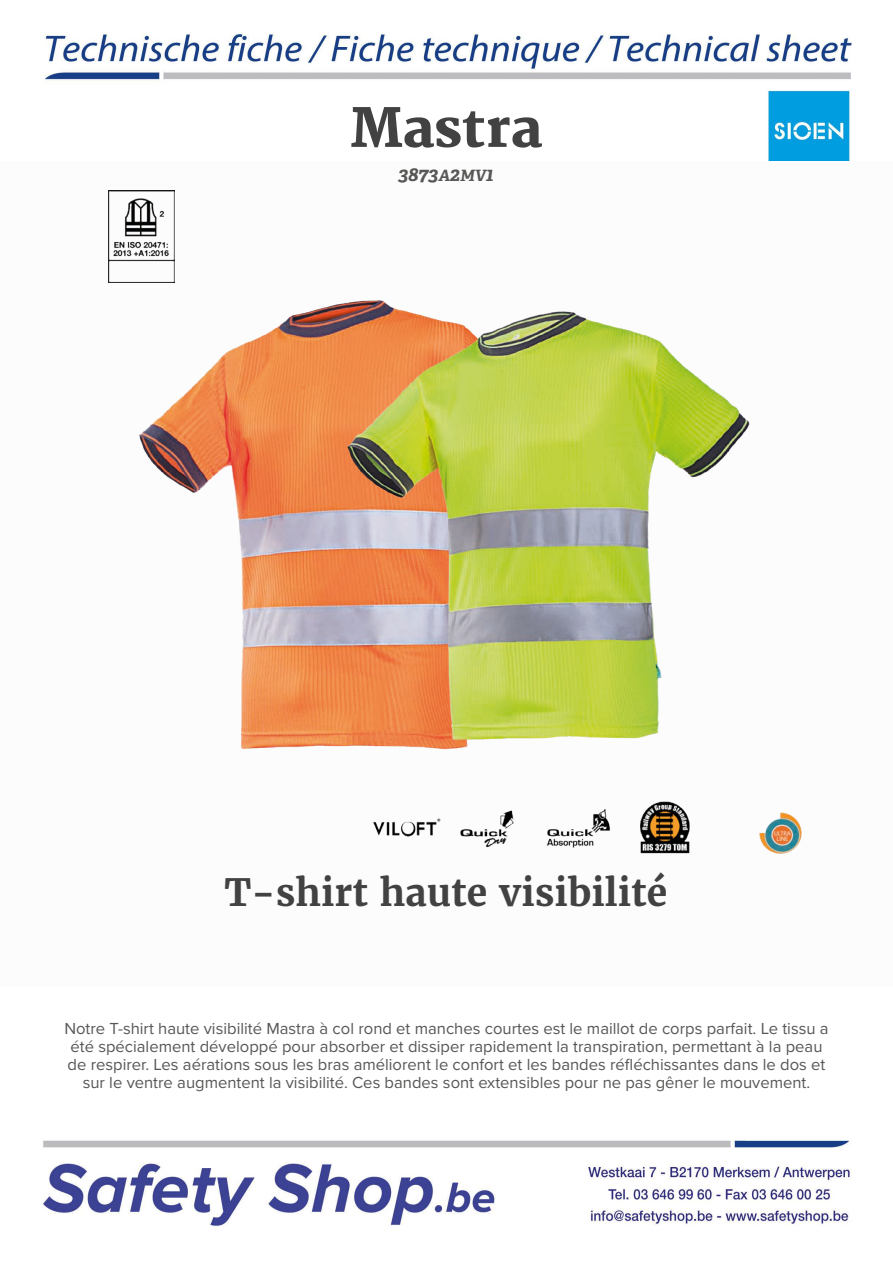
<style>
.page{position:relative;width:893px;height:1263px;background:#fff}
.page>*{position:absolute;margin:0;border:0;box-sizing:border-box;transform-origin:0 0}
.t1{font:800 52.5px "Merriweather";color:#424243}
.t2{font:700 37.5px "Merriweather";color:#424243}
.t3{font:italic 700 19.5px "Adelle PE";color:#575756}
.t4{font:16.65px/18px "Proxima Nova";color:#575756;text-align:center}
.s1{font-size:15.6px}
</style>
<div class="page">
<img style="left:42px;top:32px;width:810px;height:1194px">
<div style="left:0;top:161px;width:893px;height:826px;background:#fcfcfc"></div>
<img style="left:783px;top:812px;width:19px;height:42px">
<img style="left:110px;top:190px;width:188px;height:559px">
<img style="left:298px;top:300px;width:485px;height:554px">
<h1 class="t1" style="left:350px;top:98px;width:194px">Mastra</h1>
<p class="t3" style="left:398px;top:160px;width:97px">3873<span class="s1">A</span>2<span class="s1">MV</span>1</p>
<h2 class="t2" style="left:224px;top:868px;width:444px">T-shirt haute visibilité</h2>
<p class="t4" style="left:64px;top:1018px;width:766px">Notre T-shirt haute visibilité Mastra à col rond et manches courtes est le maillot de corps parfait. Le tissu a été spécialement développé pour absorber et dissiper rapidement la transpiration, permettant à la peau de respirer. Les aérations sous les bras améliorent le confort et les bandes réfléchissantes dans le dos et sur le ventre augmentent la visibilité. Ces bandes sont extensibles pour ne pas gêner le mouvement.</p>
</div>
